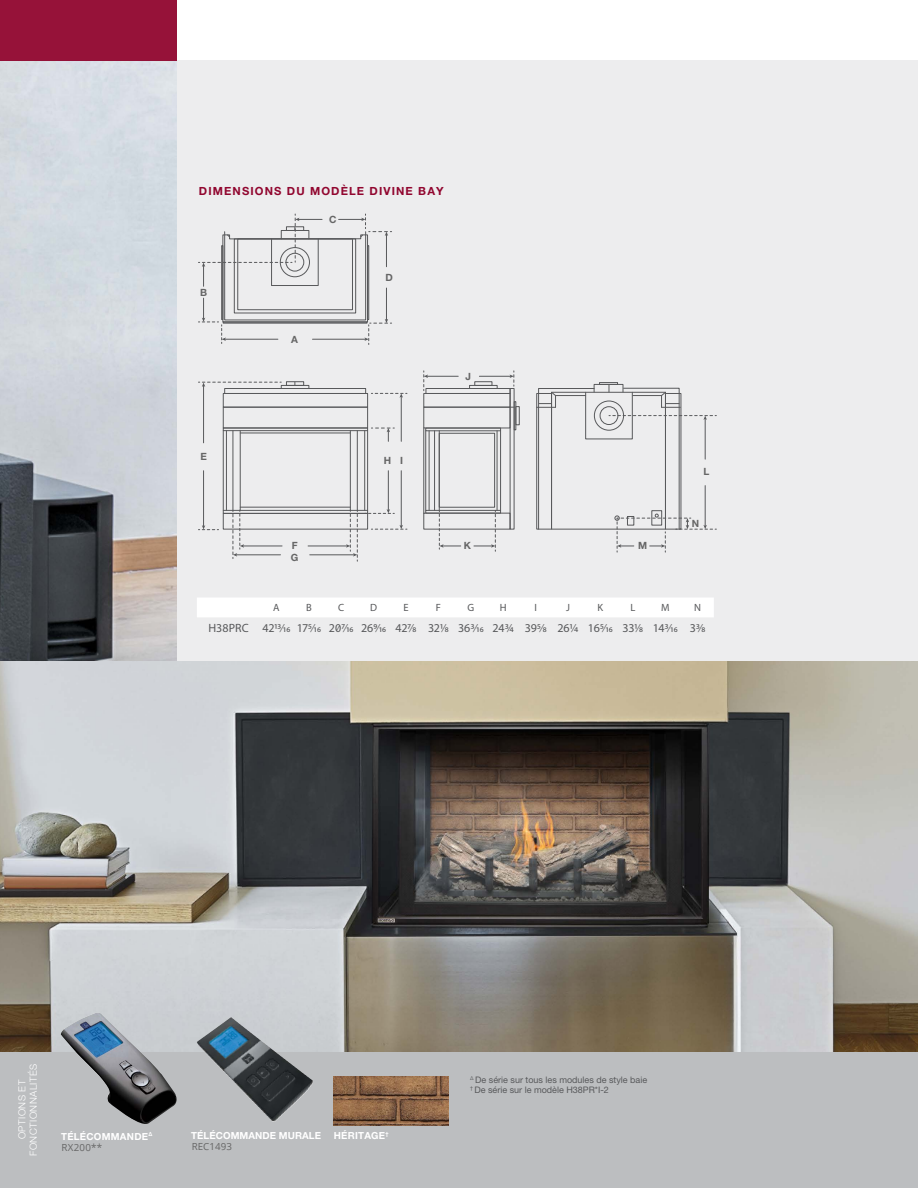
<style>
.page{position:relative;width:918px;height:1188px;background:#fff}
.page>*{position:absolute;margin:0;border:0;box-sizing:border-box;transform-origin:0 0}
.t1{font:12px "Myriad Pro";letter-spacing:.01em;color:#58595b}
.t2{font:700 11.25px "Helvetica Neue LT Pro";letter-spacing:.1em;color:#91062f}
.t3{font:10.5px "Myriad Pro";color:#58595b}
.t4{font:700 9.9px "Helvetica Neue LT Pro";color:#666}
.t5{font:300 9.75px/11.2px "Helvetica Neue LT Pro";letter-spacing:.05em;color:#fff;text-align:center}
.t6{font:700 9.75px "Helvetica Neue LT Pro";letter-spacing:.025em;color:#fff}
.t7{font:700 9.75px "Helvetica Neue LT Pro";letter-spacing:.005em;color:#fff}
.t8{font:9.75px "Open Sans";letter-spacing:.005em;color:#666}
.t9{font:9px/10.5px "Helvetica Neue LT Pro";color:#58595b}
</style>
<div class="page">
<div style="left:61px;top:61px;width:857px;height:600px;background:#ededee"></div>
<img style="left:0;top:61px;width:177px;height:600px">
<hr style="left:0;top:511px;width:1px;height:150px;background:#666">
<div style="left:0;top:1051px;width:918px;height:137px;background:#bcbec0"></div>
<img style="left:0;top:661px;width:918px;height:390px">
<div style="left:0;top:0;width:177px;height:61px;background:#961239"></div>
<div style="left:286px;top:381px;width:18px;height:5px;border:1px solid #58595b"></div>
<div style="left:281px;top:385px;width:28px;height:4px;border:1px solid #58595b"></div>
<div style="left:224px;top:388px;width:142px;height:6px;border:1px solid #58595b"></div>
<div style="left:223px;top:393px;width:145px;height:15px;border:1px solid #58595b"></div>
<div style="left:223px;top:407px;width:145px;height:21px;border:1px solid #58595b"></div>
<div style="left:223px;top:428px;width:145px;height:3px;border:1px solid #58595b"></div>
<div style="left:223px;top:513px;width:145px;height:17px;border:1px solid #58595b"></div>
<div style="left:223px;top:510px;width:145px;height:4px;border:1px solid #58595b"></div>
<hr style="left:223px;top:431px;width:1px;height:79px;background:#58595b">
<hr style="left:226px;top:431px;width:1px;height:79px;background:#58595b">
<hr style="left:233px;top:431px;width:1px;height:79px;background:#58595b">
<hr style="left:240px;top:431px;width:1px;height:79px;background:#58595b">
<hr style="left:350px;top:431px;width:1px;height:79px;background:#58595b">
<hr style="left:357px;top:431px;width:1px;height:79px;background:#58595b">
<hr style="left:364px;top:431px;width:1px;height:79px;background:#58595b">
<hr style="left:367px;top:431px;width:1px;height:79px;background:#58595b">
<hr style="left:240px;top:433px;width:110px;height:1px;background:#58595b">
<hr style="left:240px;top:507px;width:110px;height:1px;background:#58595b">
<hr style="left:203px;top:386px;width:1px;height:57px;background:#58595b">
<svg style="left:198px;top:382px;width:83px;height:5px"></svg>
<hr style="left:203px;top:471px;width:1px;height:55px;background:#58595b">
<svg style="left:198px;top:525px;width:21px;height:5px"></svg>
<svg style="left:198px;top:214px;width:194px;height:131px"></svg>
<hr style="left:236px;top:555px;width:45px;height:1px;background:#58595b">
<hr style="left:310px;top:555px;width:44px;height:1px;background:#58595b">
<hr style="left:243px;top:546px;width:39px;height:1px;background:#58595b">
<svg style="left:233px;top:510px;width:11px;height:49px"></svg>
<hr style="left:308px;top:546px;width:39px;height:1px;background:#58595b">
<svg style="left:346px;top:510px;width:12px;height:51px"></svg>
<hr style="left:401px;top:396px;width:1px;height:45px;background:#58595b">
<hr style="left:401px;top:471px;width:1px;height:55px;background:#58595b">
<hr style="left:388px;top:471px;width:1px;height:39px;background:#58595b">
<svg style="left:371px;top:428px;width:23px;height:13px"></svg>
<svg style="left:371px;top:393px;width:36px;height:5px"></svg>
<svg style="left:371px;top:525px;width:36px;height:5px"></svg>
<svg style="left:365px;top:509px;width:29px;height:5px"></svg>
<div style="left:474px;top:381px;width:18px;height:5px;border:1px solid #58595b"></div>
<div style="left:469px;top:385px;width:29px;height:4px;border:1px solid #58595b"></div>
<div style="left:426px;top:388px;width:85px;height:6px;border:1px solid #58595b"></div>
<div style="left:423px;top:393px;width:88px;height:15px;border:1px solid #58595b"></div>
<div style="left:423px;top:407px;width:88px;height:21px;border:1px solid #58595b"></div>
<div style="left:423px;top:513px;width:88px;height:17px;border:1px solid #58595b"></div>
<div style="left:425px;top:510px;width:76px;height:4px;border:1px solid #58595b"></div>
<div style="left:425px;top:428px;width:76px;height:3px;border:1px solid #58595b"></div>
<hr style="left:423px;top:428px;width:1px;height:85px;background:#58595b">
<hr style="left:425px;top:431px;width:1px;height:79px;background:#58595b">
<hr style="left:429px;top:431px;width:1px;height:79px;background:#58595b">
<hr style="left:434px;top:431px;width:1px;height:79px;background:#58595b">
<hr style="left:500px;top:431px;width:1px;height:79px;background:#58595b">
<hr style="left:497px;top:431px;width:1px;height:79px;background:#58595b">
<hr style="left:439px;top:431px;width:1px;height:79px;background:#58595b">
<div style="left:439px;top:433px;width:56px;height:75px;border:1px solid #58595b"></div>
<div style="left:510px;top:388px;width:5px;height:142px;border:1px solid #58595b"></div>
<div style="left:514px;top:401px;width:2px;height:29px;border:1px solid #58595b"></div>
<div style="left:515px;top:406px;width:5px;height:19px;border:1px solid #58595b"></div>
<svg style="left:439px;top:510px;width:22px;height:39px"></svg>
<svg style="left:474px;top:510px;width:22px;height:41px"></svg>
<hr style="left:427px;top:376px;width:31px;height:1px;background:#58595b">
<svg style="left:424px;top:371px;width:4px;height:20px"></svg>
<hr style="left:479px;top:376px;width:32px;height:1px;background:#58595b">
<svg style="left:510px;top:371px;width:5px;height:15px"></svg>
<div style="left:599px;top:382px;width:19px;height:3px;border:1px solid #58595b"></div>
<div style="left:594px;top:384px;width:29px;height:8px;border:1px solid #58595b"></div>
<div style="left:594px;top:401px;width:30px;height:30px;border:1px solid #58595b;border-radius:50%"></div>
<div style="left:600px;top:406px;width:18px;height:19px;border:1px solid #58595b;border-radius:50%"></div>
<div style="left:536px;top:393px;width:16px;height:137px;border:1px solid #58595b"></div>
<svg style="left:537px;top:388px;width:58px;height:142px"></svg>
<svg style="left:609px;top:384px;width:107px;height:168px"></svg>
<div style="left:197px;top:598px;width:517px;height:19px;background:#fff"></div>
<img style="left:61px;top:1013px;width:116px;height:111px">
<img style="left:197px;top:1017px;width:116px;height:105px">
<img style="left:333px;top:1076px;width:116px;height:50px">
<p class="t2" style="left:199px;top:184px;width:246px">DIMENSIONS DU MODÈLE DIVINE BAY</p>
<p class="t4" style="left:200px;top:286px;width:9px">B</p>
<p class="t4" style="left:201px;top:450px;width:8px">E</p>
<p class="t4" style="left:329px;top:214px;width:9px">C</p>
<p class="t4" style="left:291px;top:334px;width:8px">A</p>
<p class="t4" style="left:292px;top:540px;width:7px">F</p>
<p class="t4" style="left:291px;top:552px;width:9px">G</p>
<p class="t4" style="left:385px;top:271px;width:9px">D</p>
<p class="t4" style="left:384px;top:454px;width:9px">H</p>
<p class="t4" style="left:400px;top:454px;width:4px">I</p>
<p class="t4" style="left:466px;top:371px;width:7px">J</p>
<p class="t4" style="left:464px;top:540px;width:9px">K</p>
<p class="t4" style="left:638px;top:540px;width:11px">M</p>
<p class="t4" style="left:704px;top:465px;width:7px">L</p>
<p class="t4" style="left:692px;top:517px;width:9px">N</p>
<p class="t3" style="left:273px;top:601px;width:8px">A</p>
<p class="t3" style="left:306px;top:601px;width:7px">B</p>
<p class="t3" style="left:338px;top:601px;width:8px">C</p>
<p class="t3" style="left:370px;top:601px;width:8px">D</p>
<p class="t3" style="left:404px;top:601px;width:7px">E</p>
<p class="t3" style="left:436px;top:601px;width:7px">F</p>
<p class="t3" style="left:467px;top:601px;width:8px">G</p>
<p class="t3" style="left:500px;top:601px;width:8px">H</p>
<p class="t3" style="left:534px;top:601px;width:4px">I</p>
<p class="t3" style="left:566px;top:601px;width:5px">J</p>
<p class="t3" style="left:598px;top:601px;width:7px">K</p>
<p class="t3" style="left:630px;top:601px;width:6px">L</p>
<p class="t3" style="left:661px;top:601px;width:10px">M</p>
<p class="t3" style="left:694px;top:601px;width:8px">N</p>
<p class="t1" style="left:209px;top:621px;width:499px">H38PRC 4213/16 175/16 207/16 269/16 427/8 321/8 363/16 243/4 395/8 261/4 165/16 331/8 143/16 33/8</p>
<p class="t5" style="left:16px;top:1156px;width:94px;rotate:-90deg">OPTIONS ET<br>FONCTIONNALITÉS</p>
<p class="t6" style="left:61px;top:1130px;width:93px">TÉLÉCOMMANDE<sup>Δ</sup></p>
<p class="t8" style="left:62px;top:1141px;width:42px">RX200**</p>
<p class="t7" style="left:191px;top:1130px;width:131px">TÉLÉCOMMANDE MURALE</p>
<p class="t8" style="left:192px;top:1140px;width:42px">REC1493</p>
<p class="t6" style="left:334px;top:1130px;width:56px">HÉRITAGE<sup>†</sup></p>
<p class="t9" style="left:470px;top:1074px;width:179px"><sup>Δ</sup> De série sur tous les modules de style baie <sup>†</sup> De série sur le modèle H38PR*I-2</p>
</div>
